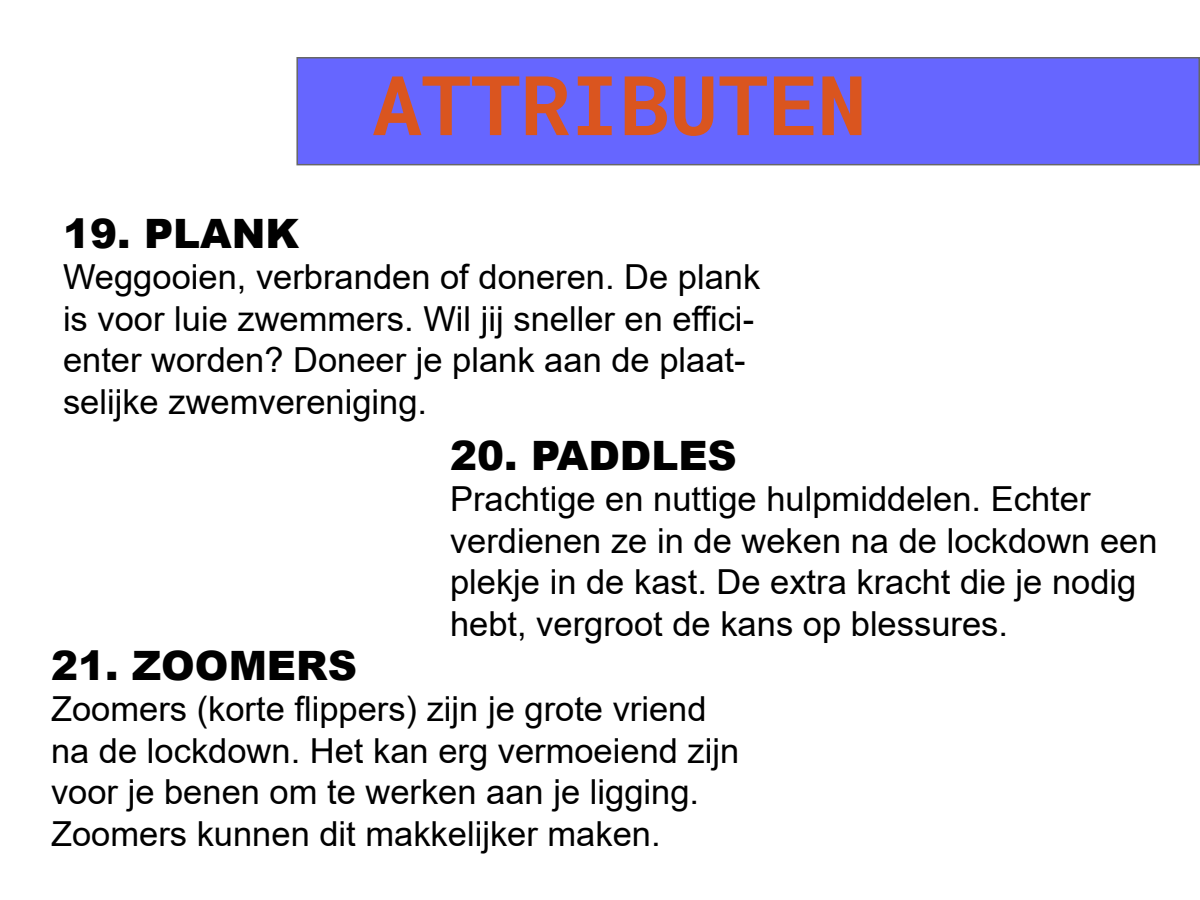
<style>
.page{position:relative;width:1200px;height:900px;background:#fff}
.page>*{position:absolute;margin:0;border:0;box-sizing:border-box;transform-origin:0 0}
.t1{font:700 82.5px "Roboto Mono";color:#da551f}
.t2{font:900 40.5px "Arial";color:#000}
.t3{font:34.5px/41.4px "Arial";color:#000}
</style>
<div class="page">
<div style="left:297px;top:58px;width:902px;height:107px;background:#66f"></div>
<p class="t1" style="left:372px;top:47px;width:496px">ATTRIBUTEN</p>
<p class="t2" style="left:63px;top:204px;width:238px">19. PLANK</p>
<p class="t3" style="left:63px;top:256px;width:699px">Weggooien, verbranden of doneren. De plank is voor luie zwemmers. Wil jij sneller en effici&shy;ënter worden? Doneer je plank aan de plaat&shy;selijke zwemvereniging.</p>
<p class="t2" style="left:450px;top:426px;width:288px">20. PADDLES</p>
<p class="t3" style="left:450px;top:478px;width:642px">Prachtige en nuttige hulpmiddelen. Echter</p>
<p class="t3" style="left:450px;top:520px;width:709px">verdienen ze in de weken na de lockdown een plekje in de kast. De extra kracht die je nodig hebt, vergroot de kans op blessures.</p>
<p class="t2" style="left:51px;top:636px;width:307px">21. ZOOMERS</p>
<p class="t3" style="left:51px;top:688px;width:690px">Zoomers (korte flippers) zijn je grote vriend na de lockdown. Het kan erg vermoeiend zijn voor je benen om te werken aan je ligging.<br>Zoomers kunnen dit makkelijker maken.</p>
</div>
